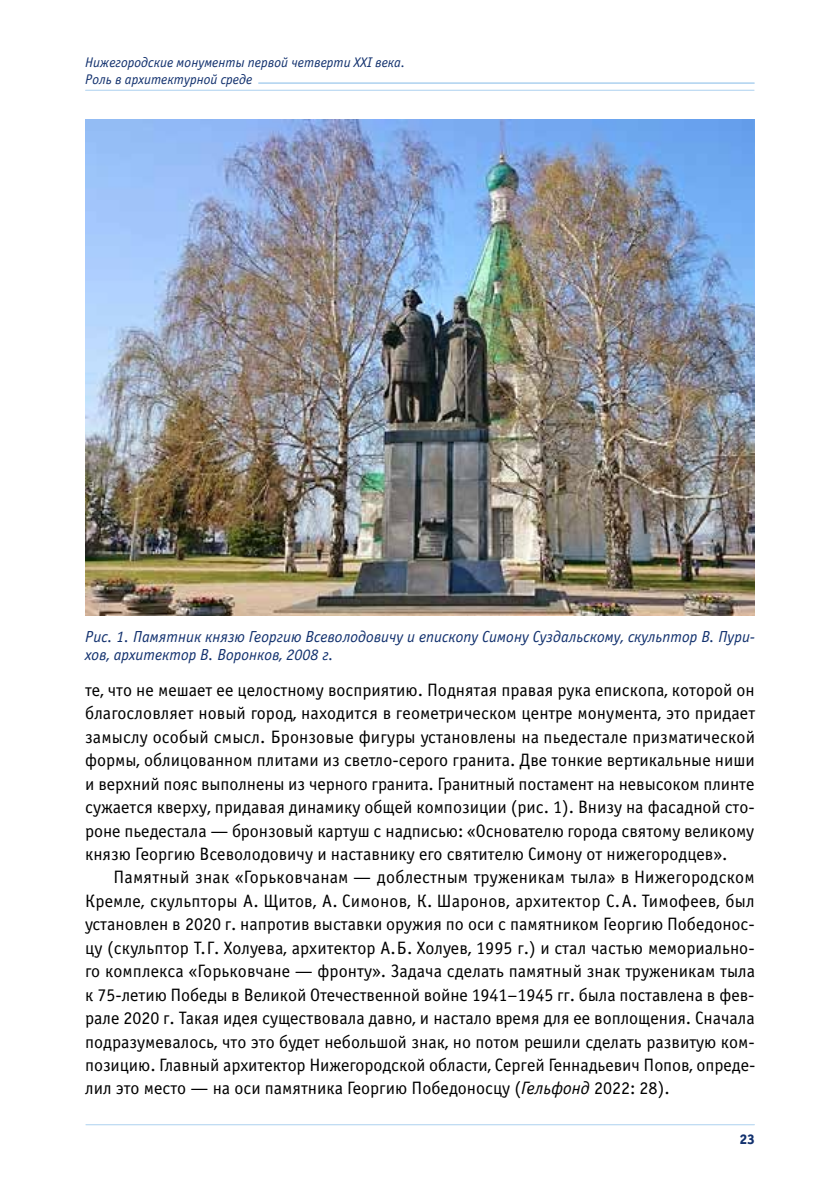
<style>
.page{position:relative;width:840px;height:1191px;background:#fff}
.page>*{position:absolute;margin:0;border:0;box-sizing:border-box;transform-origin:0 0}
.t1{font:18px/23.4px "Officina Sans C";color:#000;text-align:justify}
.t2{font:italic 16px/18px "Officina Sans C";color:#12316e}
.t3{font:italic 14px/16.8px "Officina Sans C";color:#12316e}
.t4{font:14px "Officina Sans Extra Bold C";color:#12316e}
.s1{font-style:italic}
</style>
<div class="page">
<img style="left:85px;top:119px;width:669px;height:496px">
<hr style="left:85px;top:90px;width:668px;height:1px;background:#add1ef">
<hr style="left:259px;top:82px;width:494px;height:2px;background:#add1ef">
<hr style="left:86px;top:1124px;width:668px;height:1px;background:#add1ef">
<p class="t3" style="left:85px;top:54px;width:321px">Нижегородские монументы первой четверти XXI века.<br>Роль в архитектурной среде</p>
<p class="t2" style="left:85px;top:627px;width:670px">Рис. 1. Памятник князю Георгию Всеволодовичу и епископу Симону Суздальскому, скульптор В. Пури&shy;хов, архитектор В. Воронков, 2008 г.</p>
<p class="t1" style="left:85px;top:678px;width:671px">те, что не мешает ее целостному восприятию. Поднятая правая рука епископа, которой он благословляет новый город, находится в геометрическом центре монумента, это придает замыслу особый смысл. Бронзовые фигуры установлены на пьедестале призматической формы, облицованном плитами из светло-серого гранита. Две тонкие вертикальные ниши и верхний пояс выполнены из черного гранита. Гранитный постамент на невысоком плинте сужается кверху, придавая динамику общей композиции (рис. 1). Внизу на фасадной сто&shy;роне пьедестала — бронзовый картуш с надписью: «Основателю города святому великому князю Георгию Всеволодовичу и наставнику его святителю Симону от нижегородцев».</p>
<p class="t1" style="left:85px;top:866px;width:671px;text-indent:28px">Памятный знак «Горьковчанам — доблестным труженикам тыла» в Нижегородском Кремле, скульпторы А. Щитов, А. Симонов, К. Шаронов, архитектор С.А. Тимофеев, был установлен в 2020 г. напротив выставки оружия по оси с памятником Георгию Победонос&shy;цу (скульптор Т.Г. Холуева, архитектор А.Б. Холуев, 1995 г.) и стал частью мемориально&shy;го комплекса «Горьковчане — фронту». Задача сделать памятный знак труженикам тыла к 75-летию Победы в Великой Отечественной войне 1941–1945 гг. была поставлена в фев&shy;рале 2020 г. Такая идея существовала давно, и настало время для ее воплощения. Сначала подразумевалось, что это будет небольшой знак, но потом решили сделать развитую ком&shy;позицию. Главный архитектор Нижегородской области, Сергей Геннадьевич Попов, опреде&shy;лил это место — на оси памятника Георгию Победоносцу (<span class="s1">Гельфонд</span> 2022: 28).</p>
<p class="t4" style="left:739px;top:1130px;width:16px">23</p>
</div>
